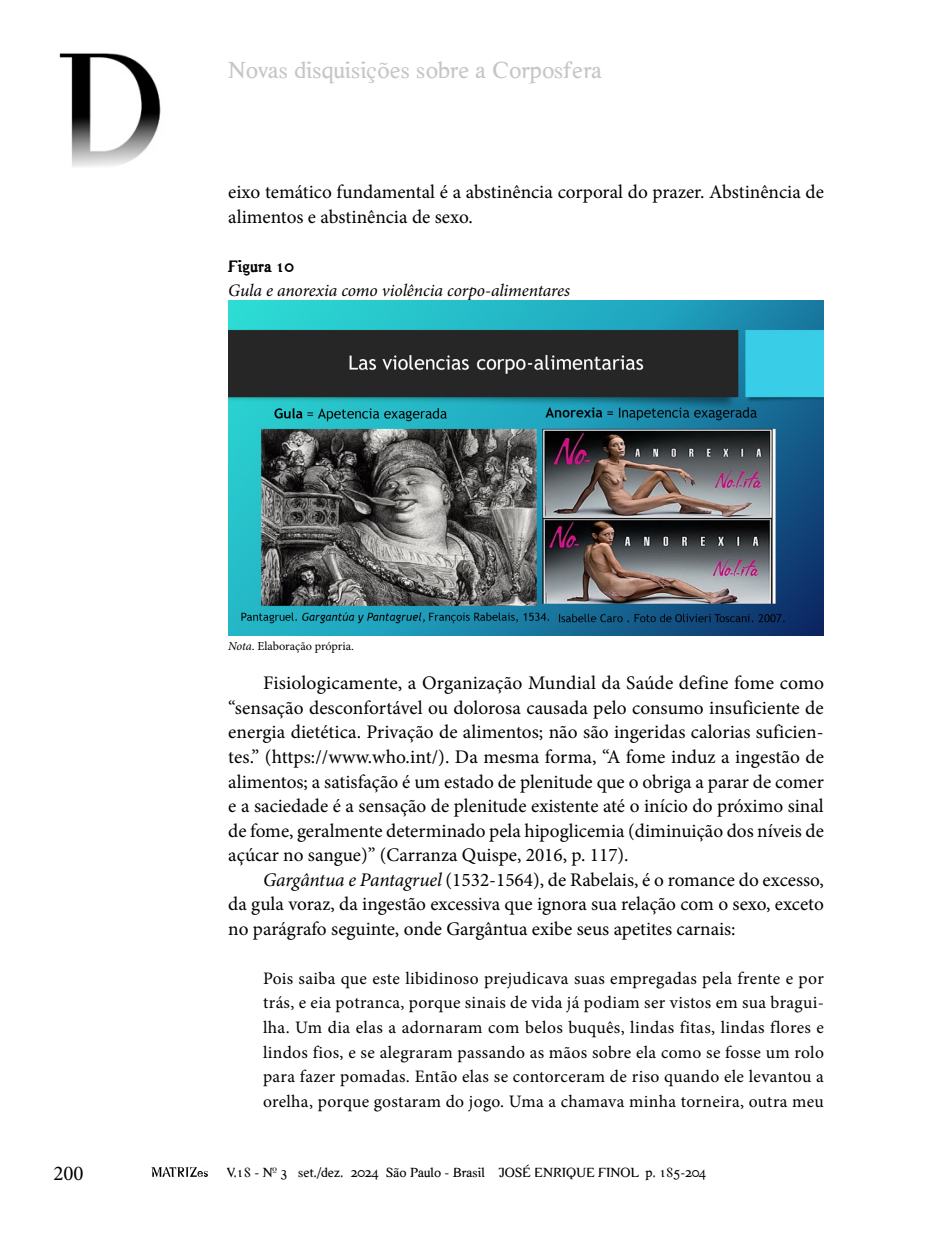
<style>
.page{position:relative;width:943px;height:1241px;background:#fff}
.page>*{position:absolute;margin:0;border:0;box-sizing:border-box;transform-origin:0 0}
.t1{font:24.5px "Hard Times";color:#c6c6c6}
.t2{font:21px "Minion Pro";color:#000}
.t3{font:19.25px/24.5px "Minion Pro";color:#000;text-align:justify}
.t4{font:17.5px/24.5px "Minion Pro";letter-spacing:.015em;color:#000;text-align:justify}
.t5{font:italic 17.5px "Minion Pro";letter-spacing:-.005em;color:#000}
.t6{font:700 17.5px "Hard Times";color:#000}
.t7{font:14px "Hard Times";color:#000}
.t8{font:12.25px "Minion Pro";color:#000}
.s1{font-style:italic}
</style>
<div class="page">
<svg style="left:151px;top:1167px;width:57px;height:10px"></svg>
<img style="left:59px;top:53px;width:102px;height:114px">
<img style="left:228px;top:300px;width:595px;height:335px">
<p class="t1" style="left:228px;top:56px;width:375px">Novas disquisições sobre a Corposfera</p>
<p class="t3" style="left:228px;top:180px;width:597px">eixo temático fundamental é a abstinência corporal do prazer. Abstinência de alimentos e abstinência de sexo.</p>
<p class="t6" style="left:228px;top:255px;width:67px">Figura 10</p>
<p class="t5" style="left:228px;top:279px;width:343px">Gula e anorexia como violência corpo-alimentares</p>
<p class="t8" style="left:228px;top:637px;width:127px"><span class="s1">Nota</span>. Elaboração própria.</p>
<p class="t3" style="left:228px;top:671px;width:597px;text-indent:35px">Fisiologicamente, a Organização Mundial da Saúde define fome como “sensação desconfortável ou dolorosa causada pelo consumo insuficiente de energia dietética. Privação de alimentos; não são ingeridas calorias suficien&shy;tes.” (https://www.who.int/). Da mesma forma, “A fome induz a ingestão de alimentos; a satisfação é um estado de plenitude que o obriga a parar de comer e a saciedade é a sensação de plenitude existente até o início do próximo sinal de fome, geralmente determinado pela hipoglicemia (diminuição dos níveis de açúcar no sangue)” (Carranza Quispe, 2016, p. 117).</p>
<p class="t3" style="left:228px;top:867px;width:597px;text-indent:35px"><span class="s1">Gargântua e Pantagruel</span> (1532-1564), de Rabelais, é o romance do excesso, da gula voraz, da ingestão excessiva que ignora sua relação com o sexo, exceto no parágrafo seguinte, onde Gargântua exibe seus apetites carnais:</p>
<p class="t4" style="left:263px;top:966px;width:562px">Pois saiba que este libidinoso prejudicava suas empregadas pela frente e por trás, e eia potranca, porque sinais de vida já podiam ser vistos em sua bragui&shy;lha. Um dia elas a adornaram com belos buquês, lindas fitas, lindas flores e lindos fios, e se alegraram passando as mãos sobre ela como se fosse um rolo para fazer pomadas. Então elas se contorceram de riso quando ele levantou a orelha, porque gostaram do jogo. Uma a chamava minha torneira, outra meu</p>
<p class="t2" style="left:53px;top:1158px;width:32px">200</p>
<p class="t7" style="left:227px;top:1164px;width:481px">V.18 - Nº 3 set./dez. 2024 São Paulo - Brasil JOSÉ ENRIQUE FINOL p. 185-204</p>
</div>
